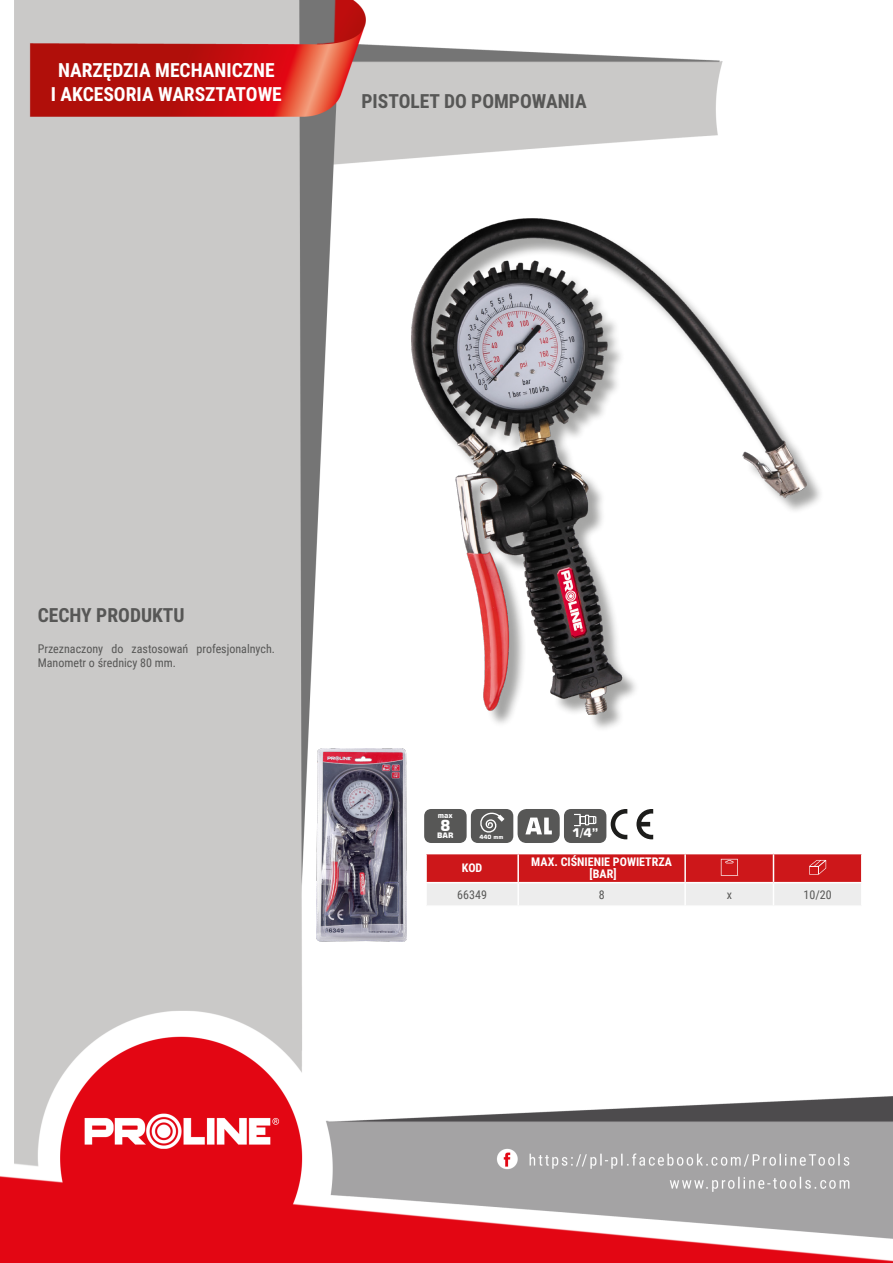
<style>
.page{position:relative;width:893px;height:1263px;background:#fff}
.page>*{position:absolute;margin:0;border:0;box-sizing:border-box;transform-origin:0 0}
.NagĹ_Ăłwek{font:700 19.5px/23.4px "Roboto Condensed";color:#fff;text-align:center}
.Lewo_bez_dzielenia{font:700 19.5px "Roboto Condensed";color:#575756}
.MateriaĹ__CECHY{font:700 19.5px "Roboto Condensed";color:#575756}
.t1{font:700 15px "Square 721 BT";color:#fff}
.Opisy{font:12px/14.4px "Roboto Condensed";color:#575756}
.Ĺšrodek_bez_dzieleni{font:700 12px "Roboto Condensed";color:#fff}
.Center{font:12px "Roboto Condensed";color:#575756}
.Ĺšrodek__wymuszenie{font:700 12px "Roboto Condensed";color:#fff}
.Indeks{font:12px "Roboto Condensed";color:#575756}
.t2{font:700 12px "Square 721 BT";color:#fff}
.Tabelka_nagĹ_Ăłwek{font:700 12px "Roboto Condensed";color:#fff}
.t3{font:700 7.5px "Square 721 BT";color:#fff}
.t4{font:700 5.7px "Square 721 BT";color:#fff}
</style>
<div class="page">
<img style="left:0;top:0;width:893px;height:1263px">
<div style="left:413px;top:221px;width:411px;height:511px;background:#fff"></div>
<img style="left:411px;top:219px;width:395px;height:495px">
<hr style="left:425px;top:854px;width:2px;height:28px;background:#fff">
<hr style="left:425px;top:883px;width:2px;height:22px;background:#fff">
<hr style="left:425px;top:853px;width:93px;height:1px;background:#fff">
<hr style="left:425px;top:882px;width:93px;height:1px;background:#fff">
<hr style="left:425px;top:905px;width:93px;height:2px;background:#fff">
<hr style="left:518px;top:905px;width:167px;height:2px;background:#fff">
<hr style="left:685px;top:905px;width:88px;height:2px;background:#fff">
<hr style="left:773px;top:905px;width:89px;height:2px;background:#fff">
<svg style="left:426px;top:853px;width:436px;height:52px;background:#dd7f81"></svg>
<div style="left:424px;top:809px;width:43px;height:34px;background:#575756;border-radius:7px"></div>
<div style="left:471px;top:809px;width:42px;height:34px;background:#575756;border-radius:7px"></div>
<svg style="left:480px;top:812px;width:24px;height:21px"></svg>
<div style="left:518px;top:810px;width:41px;height:32px;background:#575756;border-radius:8px"></div>
<div style="left:518px;top:809px;width:42px;height:34px;border:1px solid #575756;border-radius:8px"></div>
<svg style="left:525px;top:817px;width:27px;height:17px"></svg>
<div style="left:564px;top:809px;width:42px;height:34px;background:#575756;border-radius:7px"></div>
<svg style="left:574px;top:813px;width:23px;height:14px"></svg>
<svg style="left:636px;top:809px;width:17px;height:30px"></svg>
<svg style="left:611px;top:809px;width:16px;height:30px"></svg>
<img style="left:317px;top:749px;width:89px;height:193px">
<p class="NagĹ_Ăłwek" style="left:51px;top:58px;width:233px">NARZĘDZIA MECHANICZNE<br>I AKCESORIA WARSZTATOWE</p>
<p class="Lewo_bez_dzielenia" style="left:361px;top:88px;width:227px">PISTOLET DO POMPOWANIA</p>
<p class="MateriaĹ__CECHY" style="left:38px;top:601px;width:148px">CECHY PRODUKTU</p>
<p class="Opisy" style="left:38px;top:641px;width:239px">Przeznaczony do zastosowań profesjonalnych.<br>Manometr o średnicy 80 mm.</p>
<p class="t3" style="left:438px;top:810px;width:17px">max</p>
<p class="t3" style="left:437px;top:831px;width:18px">BAR</p>
<p class="t4" style="left:479px;top:834px;width:25px">440 mm</p>
<p class="t2" style="left:572px;top:825px;width:28px">1/4”</p>
<p class="t1" style="left:440px;top:816px;width:12px">8</p>
<p class="Tabelka_nagĹ_Ăłwek" style="left:462px;top:860px;width:22px">KOD</p>
<p class="Ĺšrodek_bez_dzieleni" style="left:531px;top:854px;width:142px">MAX. CIŚNIENIE POWIETRZA</p>
<p class="Ĺšrodek__wymuszenie" style="left:590px;top:866px;width:28px">[BAR]</p>
<p class="Indeks" style="left:457px;top:886px;width:31px">66349</p>
<p class="Center" style="left:599px;top:886px;width:7px">8</p>
<p class="Center" style="left:727px;top:886px;width:7px">x</p>
<p class="Center" style="left:804px;top:886px;width:30px">10/20</p>
</div>
